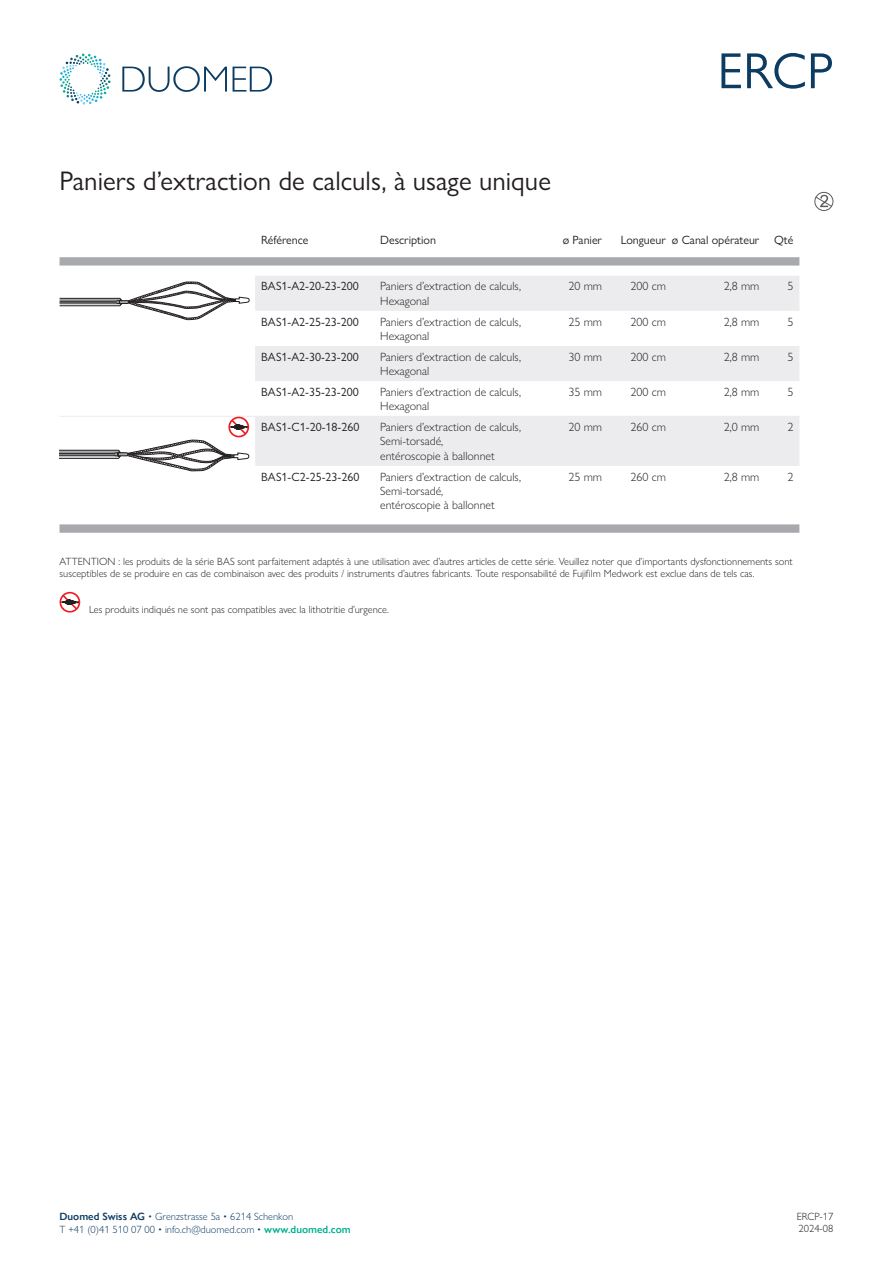
<style>
.page{position:relative;width:893px;height:1263px;background:#fff}
.page>*{position:absolute;margin:0;border:0;box-sizing:border-box;transform-origin:0 0}
.t1{font:51px "Gill Sans Nova";color:#0d3c63}
.t2{font:27px "Gill Sans Nova";color:#231f20}
.t3{font:300 12px/14.4px "Gill Sans Nova";color:#231f20}
.t4{font:12px "Gill Sans Nova";color:#231f20}
.t5{font:300 10.5px/12.6px "Gill Sans Nova";color:#231f20}
.t6{font:300 10.5px/13.2px "Gill Sans Nova";color:#0d3c63}
.s1{font-weight:600}
.s2{font-weight:600;color:#01af8f}
</style>
<div class="page">
<svg style="left:60px;top:54px;width:51px;height:51px"></svg>
<svg style="left:122px;top:66px;width:150px;height:26px"></svg>
<svg style="left:814px;top:192px;width:19px;height:19px"></svg>
<svg style="left:60px;top:257px;width:739px;height:276px"></svg>
<svg style="left:255px;top:276px;width:544px;height:190px;fill:#ececee"></svg>
<hr style="left:60px;top:416px;width:68px;height:1px;background:#ececee">
<hr style="left:128px;top:416px;width:127px;height:1px;background:#ececee">
<hr style="left:255px;top:416px;width:119px;height:1px;background:#ececee">
<hr style="left:374px;top:416px;width:175px;height:1px;background:#ececee">
<hr style="left:549px;top:416px;width:59px;height:1px;background:#ececee">
<hr style="left:608px;top:416px;width:64px;height:1px;background:#ececee">
<hr style="left:672px;top:416px;width:93px;height:1px;background:#ececee">
<hr style="left:765px;top:416px;width:34px;height:1px;background:#ececee">
<svg style="left:59px;top:281px;width:191px;height:39px"></svg>
<svg style="left:59px;top:417px;width:190px;height:54px"></svg>
<svg style="left:60px;top:592px;width:20px;height:21px"></svg>
<p class="t2" style="left:60px;top:164px;width:493px">Paniers d’extraction de calculs, à usage unique</p>
<h1 class="t1" style="left:718px;top:40px;width:117px">ERCP</h1>
<p class="t4" style="left:261px;top:233px;width:49px">Référence</p>
<p class="t4" style="left:380px;top:233px;width:57px">Description</p>
<p class="t4" style="left:563px;top:233px;width:41px">ø Panier</p>
<p class="t4" style="left:621px;top:233px;width:47px">Longueur</p>
<p class="t4" style="left:672px;top:233px;width:89px">ø Canal opérateur</p>
<p class="t4" style="left:774px;top:233px;width:21px">Qté</p>
<p class="t4" style="left:261px;top:279px;width:99px">BAS1-A2-20-23-200</p>
<p class="t3" style="left:380px;top:279px;width:142px">Paniers d’extraction de calculs,<br>Hexagonal</p>
<p class="t3" style="left:568px;top:279px;width:35px">20 mm</p>
<p class="t3" style="left:630px;top:279px;width:37px">200 cm</p>
<p class="t3" style="left:724px;top:279px;width:37px">2,8 mm</p>
<p class="t3" style="left:787px;top:279px;width:7px">5</p>
<p class="t4" style="left:261px;top:314px;width:99px">BAS1-A2-25-23-200</p>
<p class="t3" style="left:380px;top:314px;width:142px">Paniers d’extraction de calculs,<br>Hexagonal</p>
<p class="t3" style="left:568px;top:314px;width:35px">25 mm</p>
<p class="t3" style="left:630px;top:314px;width:37px">200 cm</p>
<p class="t3" style="left:724px;top:314px;width:37px">2,8 mm</p>
<p class="t3" style="left:787px;top:314px;width:7px">5</p>
<p class="t4" style="left:261px;top:349px;width:99px">BAS1-A2-30-23-200</p>
<p class="t3" style="left:380px;top:349px;width:142px">Paniers d’extraction de calculs,<br>Hexagonal</p>
<p class="t3" style="left:568px;top:349px;width:35px">30 mm</p>
<p class="t3" style="left:630px;top:349px;width:37px">200 cm</p>
<p class="t3" style="left:724px;top:349px;width:37px">2,8 mm</p>
<p class="t3" style="left:787px;top:349px;width:7px">5</p>
<p class="t4" style="left:261px;top:384px;width:99px">BAS1-A2-35-23-200</p>
<p class="t3" style="left:380px;top:384px;width:142px">Paniers d’extraction de calculs,<br>Hexagonal</p>
<p class="t3" style="left:568px;top:384px;width:35px">35 mm</p>
<p class="t3" style="left:630px;top:384px;width:37px">200 cm</p>
<p class="t3" style="left:724px;top:384px;width:37px">2,8 mm</p>
<p class="t3" style="left:787px;top:384px;width:7px">5</p>
<p class="t4" style="left:261px;top:420px;width:100px">BAS1-C1-20-18-260</p>
<p class="t3" style="left:380px;top:420px;width:142px">Paniers d’extraction de calculs,<br>Semi-torsadé,<br>entéroscopie à ballonnet</p>
<p class="t3" style="left:568px;top:420px;width:35px">20 mm</p>
<p class="t3" style="left:630px;top:420px;width:37px">260 cm</p>
<p class="t3" style="left:724px;top:420px;width:37px">2,0 mm</p>
<p class="t3" style="left:787px;top:420px;width:7px">2</p>
<p class="t4" style="left:261px;top:469px;width:100px">BAS1-C2-25-23-260</p>
<p class="t3" style="left:380px;top:469px;width:142px">Paniers d’extraction de calculs,<br>Semi-torsadé,<br>entéroscopie à ballonnet</p>
<p class="t3" style="left:568px;top:469px;width:35px">25 mm</p>
<p class="t3" style="left:630px;top:469px;width:37px">260 cm</p>
<p class="t3" style="left:724px;top:469px;width:37px">2,8 mm</p>
<p class="t3" style="left:787px;top:469px;width:7px">2</p>
<p class="t5" style="left:60px;top:555px;width:735px">ATTENTION : les produits de la série BAS sont parfaitement adaptés à une utilisation avec d’autres articles de cette série. Veuillez noter que d’importants dysfonctionnements sont susceptibles de se produire en cas de combinaison avec des produits / instruments d’autres fabricants. Toute responsabilité de Fujifilm Medwork est exclue dans de tels cas.</p>
<p class="t5" style="left:89px;top:603px;width:301px">Les produits indiqués ne sont pas compatibles avec la lithotritie d’urgence.</p>
<p class="t6" style="left:60px;top:1209px;width:293px"><span class="s1">Duomed Swiss AG</span> • Grenzstrasse 5a • 6214 Schenkon<br>T +41 (0)41 510 07 00 • info.ch@duomed.com • <span class="s2">www.duomed.com</span></p>
<p class="t5" style="left:797px;top:1209px;width:38px">ERCP-17<br>2024-08</p>
</div>
